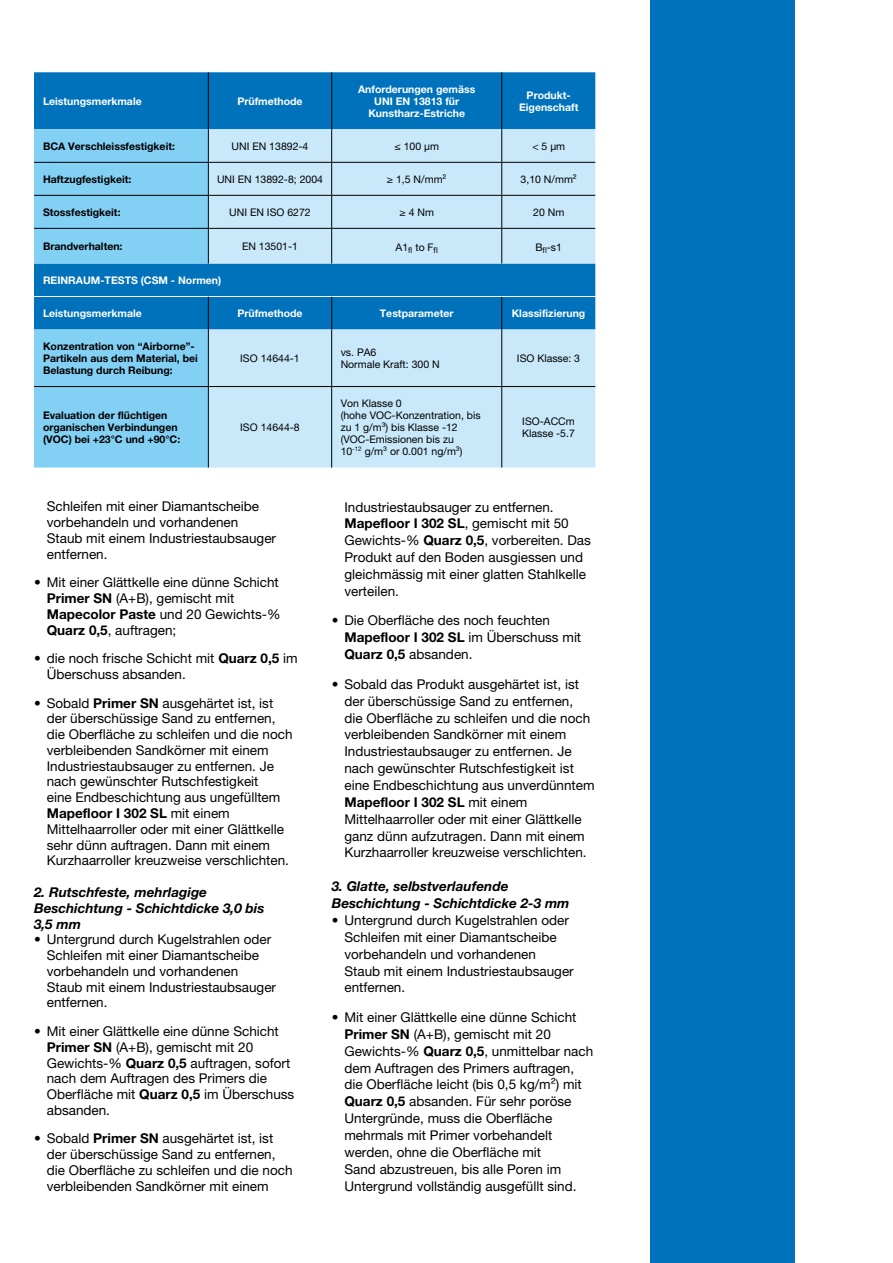
<style>
.page{position:relative;width:893px;height:1263px;background:#fff}
.page>*{position:absolute;margin:0;border:0;box-sizing:border-box;transform-origin:0 0}
.t1{font:13.5px/16.8px "Helvetica Neue LTW1 G";color:#000}
.t2{font:italic 700 13.5px/15.8px "Helvetica Neue LTW1 G";color:#000}
.t3{font:10.5px/12px "Helvetica Neue LTW1 G";color:#000}
.t4{font:700 10.5px/12px "Helvetica Neue LTW1 G";color:#000}
.t5{font:700 10.5px/12px "Helvetica Neue LTW1 G";color:#fff;text-align:center}
.s1{font-weight:700}
</style>
<div class="page">
<div style="left:651px;top:0;width:144px;height:1263px;background:#0072bb"></div>
<div style="left:34px;top:72px;width:561px;height:57px;background:#0072bb"></div>
<svg style="left:34px;top:129px;width:174px;height:339px;background:#69bde9"></svg>
<svg style="left:208px;top:129px;width:387px;height:339px;background:#a1d1ee"></svg>
<hr style="left:34px;top:162px;width:174px;height:1px;background:#000">
<hr style="left:34px;top:195px;width:174px;height:1px;background:#000">
<hr style="left:34px;top:228px;width:174px;height:1px;background:#000">
<hr style="left:34px;top:386px;width:174px;height:1px;background:#000">
<hr style="left:208px;top:386px;width:124px;height:1px;background:#000">
<hr style="left:332px;top:386px;width:170px;height:1px;background:#000">
<hr style="left:502px;top:386px;width:93px;height:1px;background:#000">
<hr style="left:34px;top:296px;width:174px;height:1px;background:#fff">
<hr style="left:208px;top:296px;width:124px;height:1px;background:#fff">
<hr style="left:332px;top:296px;width:170px;height:1px;background:#fff">
<hr style="left:502px;top:296px;width:93px;height:1px;background:#fff">
<hr style="left:208px;top:162px;width:124px;height:1px;background:#000">
<hr style="left:332px;top:162px;width:170px;height:1px;background:#000">
<hr style="left:502px;top:162px;width:93px;height:1px;background:#000">
<hr style="left:208px;top:195px;width:124px;height:1px;background:#000">
<hr style="left:332px;top:195px;width:170px;height:1px;background:#000">
<hr style="left:502px;top:195px;width:93px;height:1px;background:#000">
<hr style="left:208px;top:228px;width:124px;height:1px;background:#000">
<hr style="left:332px;top:228px;width:170px;height:1px;background:#000">
<hr style="left:502px;top:228px;width:93px;height:1px;background:#000">
<hr style="left:208px;top:72px;width:1px;height:57px;background:#000">
<hr style="left:331px;top:72px;width:1px;height:57px;background:#000">
<hr style="left:501px;top:72px;width:1px;height:57px;background:#000">
<hr style="left:208px;top:129px;width:1px;height:33px;background:#000">
<hr style="left:331px;top:129px;width:1px;height:33px;background:#000">
<hr style="left:501px;top:129px;width:1px;height:33px;background:#000">
<hr style="left:208px;top:163px;width:1px;height:32px;background:#000">
<hr style="left:331px;top:163px;width:1px;height:32px;background:#000">
<hr style="left:501px;top:163px;width:1px;height:32px;background:#000">
<hr style="left:208px;top:196px;width:1px;height:32px;background:#000">
<hr style="left:331px;top:196px;width:1px;height:32px;background:#000">
<hr style="left:501px;top:196px;width:1px;height:32px;background:#000">
<hr style="left:208px;top:229px;width:1px;height:34px;background:#000">
<hr style="left:331px;top:229px;width:1px;height:34px;background:#000">
<hr style="left:501px;top:229px;width:1px;height:34px;background:#000">
<hr style="left:208px;top:297px;width:1px;height:32px;background:#000">
<hr style="left:331px;top:297px;width:1px;height:32px;background:#000">
<hr style="left:501px;top:297px;width:1px;height:32px;background:#000">
<hr style="left:208px;top:329px;width:1px;height:57px;background:#000">
<hr style="left:331px;top:329px;width:1px;height:57px;background:#000">
<hr style="left:501px;top:329px;width:1px;height:57px;background:#000">
<hr style="left:208px;top:387px;width:1px;height:81px;background:#000">
<hr style="left:331px;top:387px;width:1px;height:81px;background:#000">
<hr style="left:501px;top:387px;width:1px;height:81px;background:#000">
<p class="t5" style="left:43px;top:95px;width:100px">Leistungsmerkmale</p>
<p class="t5" style="left:237px;top:95px;width:67px">Prüfmethode</p>
<p class="t5" style="left:358px;top:83px;width:119px">Anforderungen gemäss<br>UNI EN 13813 für<br>Kunstharz-Estriche</p>
<p class="t5" style="left:519px;top:89px;width:61px">Produkt-<br>Eigenschaft</p>
<p class="t4" style="left:43px;top:140px;width:133px">BCA Verschleissfestigkeit:</p>
<p class="t3" style="left:232px;top:140px;width:78px">UNI EN 13892-4</p>
<p class="t3" style="left:394px;top:140px;width:46px">≤ 100 µm</p>
<p class="t3" style="left:532px;top:140px;width:34px">&lt; 5 µm</p>
<p class="t4" style="left:43px;top:173px;width:90px">Haftzugfestigkeit:</p>
<p class="t3" style="left:217px;top:173px;width:108px">UNI EN 13892-8; 2004</p>
<p class="t3" style="left:387px;top:173px;width:61px">≥ 1,5 N/mm²</p>
<p class="t3" style="left:521px;top:173px;width:58px">3,10 N/mm²</p>
<p class="t4" style="left:43px;top:206px;width:79px">Stossfestigkeit:</p>
<p class="t3" style="left:229px;top:206px;width:83px">UNI EN ISO 6272</p>
<p class="t3" style="left:399px;top:206px;width:36px">≥ 4 Nm</p>
<p class="t3" style="left:533px;top:206px;width:33px">20 Nm</p>
<p class="t4" style="left:43px;top:240px;width:81px">Brandverhalten:</p>
<p class="t3" style="left:242px;top:240px;width:58px">EN 13501-1</p>
<p class="t3" style="left:396px;top:241px;width:44px">A1<sub>fl</sub> to F<sub>fl</sub></p>
<p class="t3" style="left:535px;top:241px;width:28px">B<sub>fl</sub>-s1</p>
<p class="t5" style="left:43px;top:274px;width:180px">REINRAUM-TESTS (CSM - Normen)</p>
<p class="t5" style="left:43px;top:307px;width:100px">Leistungsmerkmale</p>
<p class="t5" style="left:237px;top:307px;width:67px">Prüfmethode</p>
<p class="t5" style="left:380px;top:307px;width:75px">Testparameter</p>
<p class="t5" style="left:512px;top:307px;width:75px">Klassifizierung</p>
<p class="t4" style="left:43px;top:340px;width:156px">Konzentration von “Airborne”-<br>Partikeln aus dem Material, bei<br>Belastung durch Reibung:</p>
<p class="t3" style="left:240px;top:352px;width:61px">ISO 14644-1</p>
<p class="t3" style="left:341px;top:346px;width:100px">vs. PA6<br>Normale Kraft: 300 N</p>
<p class="t3" style="left:517px;top:352px;width:65px">ISO Klasse: 3</p>
<p class="t4" style="left:43px;top:409px;width:139px">Evaluation der flüchtigen organischen Verbindungen (VOC) bei +23°C und +90°C:</p>
<p class="t3" style="left:240px;top:421px;width:61px">ISO 14644-8</p>
<p class="t3" style="left:341px;top:397px;width:142px">Von Klasse 0<br>(hohe VOC-Konzentration, bis zu 1 g/m³) bis Klasse -12 (VOC-Emissionen bis zu<br>10<sup>-12</sup> g/m³ or 0.001 ng/m³)</p>
<p class="t3" style="left:522px;top:415px;width:54px">ISO-ACCm<br>Klasse -5.7</p>
<p class="t1" style="left:47px;top:499px;width:231px;line-height:15.8px">Schleifen mit einer Diamantscheibe vorbehandeln und vorhandenen<br>Staub mit einem Industriestaubsauger entfernen.</p>
<p class="t1" style="left:47px;top:574px;width:235px;line-height:15.8px;text-indent:-13px">• Mit einer Glättkelle eine dünne Schicht<br><span class="s1">Primer SN</span> (A+B), gemischt mit<br><span class="s1">Mapecolor Paste</span> und 20 Gewichts-%<br><span class="s1">Quarz 0,5</span>, auftragen;</p>
<p class="t1" style="left:47px;top:650px;width:252px;line-height:15.8px;text-indent:-13px">• die noch frische Schicht mit <span class="s1">Quarz 0,5</span> im<br>Überschuss absanden.</p>
<p class="t1" style="left:47px;top:695px;width:247px;line-height:15.8px;text-indent:-13px">• Sobald <span class="s1">Primer SN</span> ausgehärtet ist, ist der überschüssige Sand zu entfernen, die Oberfläche zu schleifen und die noch verbleibenden Sandkörner mit einem Industriestaubsauger zu entfernen. Je nach gewünschter Rutschfestigkeit<br>eine Endbeschichtung aus ungefülltem <span class="s1">Mapefloor I 302 SL</span> mit einem Mittelhaarroller oder mit einer Glättkelle sehr dünn auftragen. Dann mit einem Kurzhaarroller kreuzweise verschlichten.</p>
<p class="t2" style="left:34px;top:884px;width:232px">2. Rutschfeste, mehrlagige<br>Beschichtung - Schichtdicke 3,0 bis<br>3,5 mm</p>
<p class="t1" style="left:47px;top:931px;width:231px;line-height:15.8px;text-indent:-13px">• Untergrund durch Kugelstrahlen oder<br>Schleifen mit einer Diamantscheibe vorbehandeln und vorhandenen<br>Staub mit einem Industriestaubsauger entfernen.</p>
<p class="t1" style="left:47px;top:1023px;width:249px;line-height:15.8px;text-indent:-13px">• Mit einer Glättkelle eine dünne Schicht<br><span class="s1">Primer SN</span> (A+B), gemischt mit 20<br>Gewichts-% <span class="s1">Quarz 0,5</span> auftragen, sofort nach dem Auftragen des Primers die<br>Oberfläche mit <span class="s1">Quarz 0,5</span> im Überschuss absanden.</p>
<p class="t1" style="left:47px;top:1131px;width:247px;line-height:15.8px;text-indent:-13px">• Sobald <span class="s1">Primer SN</span> ausgehärtet ist, ist der überschüssige Sand zu entfernen, die Oberfläche zu schleifen und die noch verbleibenden Sandkörner mit einem</p>
<p class="t1" style="left:344px;top:498px;width:248px">Industriestaubsauger zu entfernen.<br><span class="s1">Mapefloor I 302 SL</span>, gemischt mit 50<br>Gewichts-% <span class="s1">Quarz 0,5</span>, vorbereiten. Das Produkt auf den Boden ausgiessen und gleichmässig mit einer glatten Stahlkelle verteilen.</p>
<p class="t1" style="left:344px;top:612px;width:238px;text-indent:-13px">• Die Oberfläche des noch feuchten<br><span class="s1">Mapefloor I 302 SL</span> im Überschuss mit<br><span class="s1">Quarz 0,5</span> absanden.</p>
<p class="t1" style="left:344px;top:675px;width:252px;text-indent:-13px">• Sobald das Produkt ausgehärtet ist, ist der überschüssige Sand zu entfernen, die Oberfläche zu schleifen und die noch verbleibenden Sandkörner mit einem Industriestaubsauger zu entfernen. Je nach gewünschter Rutschfestigkeit ist eine Endbeschichtung aus unverdünntem <span class="s1">Mapefloor I 302 SL</span> mit einem Mittelhaarroller oder mit einer Glättkelle ganz dünn aufzutragen. Dann mit einem Kurzhaarroller kreuzweise verschlichten.</p>
<p class="t2" style="left:332px;top:878px;width:239px;line-height:16.8px">3. Glatte, selbstverlaufende<br>Beschichtung - Schichtdicke 2-3 mm</p>
<p class="t1" style="left:344px;top:912px;width:231px;text-indent:-13px">• Untergrund durch Kugelstrahlen oder<br>Schleifen mit einer Diamantscheibe vorbehandeln und vorhandenen<br>Staub mit einem Industriestaubsauger entfernen.</p>
<p class="t1" style="left:344px;top:1009px;width:250px;text-indent:-13px">• Mit einer Glättkelle eine dünne Schicht <span class="s1">Primer SN</span> (A+B), gemischt mit 20<br>Gewichts-% <span class="s1">Quarz 0,5</span>, unmittelbar nach dem Auftragen des Primers auftragen, die Oberfläche leicht (bis 0,5 kg/m²) mit <span class="s1">Quarz 0,5</span> absanden. Für sehr poröse Untergründe, muss die Oberfläche mehrmals mit Primer vorbehandelt werden, ohne die Oberfläche mit<br>Sand abzustreuen, bis alle Poren im Untergrund vollständig ausgefüllt sind.</p>
</div>
